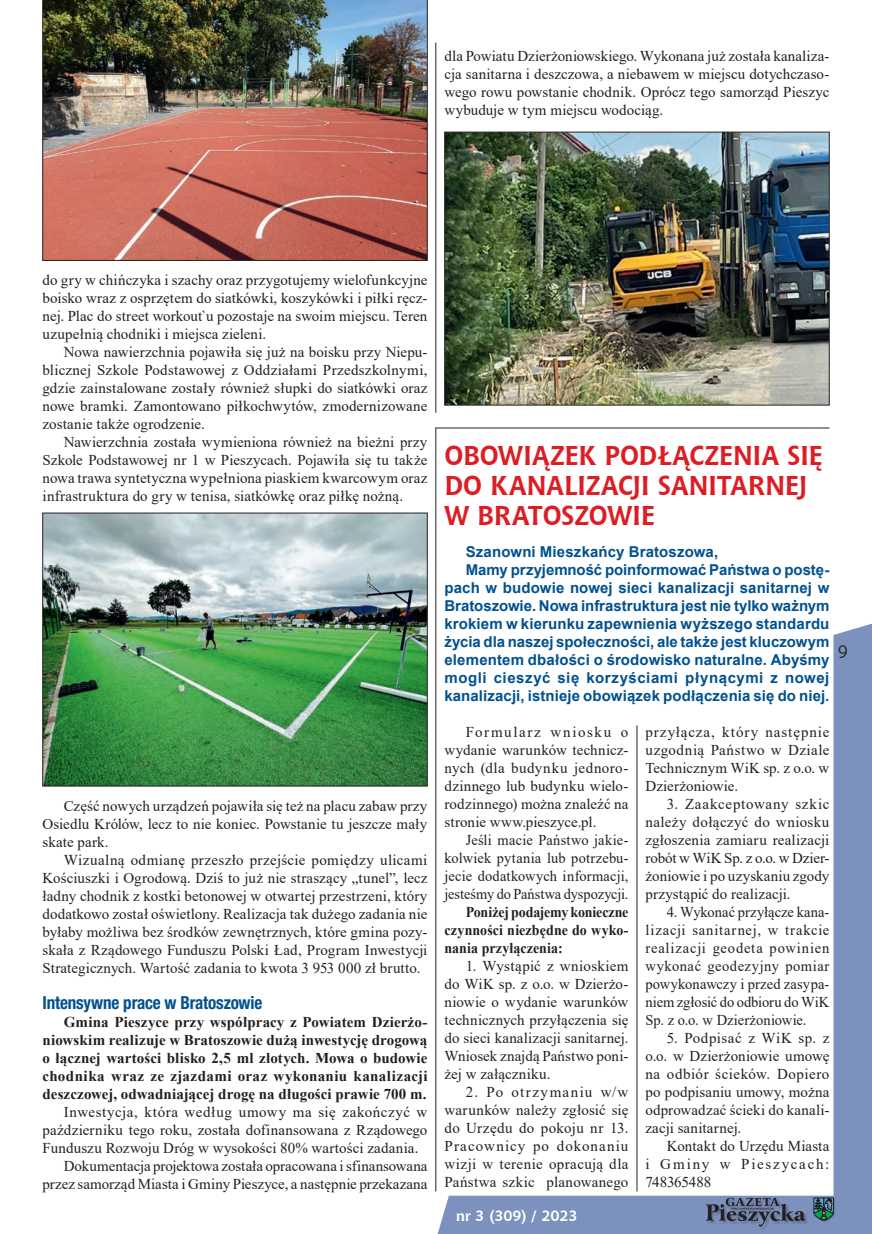
<style>
.page{position:relative;width:872px;height:1234px;background:#fff}
.page>*{position:absolute;margin:0;border:0;box-sizing:border-box;transform-origin:0 0}
.t1{font:700 27px/30px "Chianti BT";letter-spacing:-.01em;color:#dd1d24}
.t2{font:700 condensed 18px "Helvetica Neue LT Pro";letter-spacing:-.01em;color:#015190;scale:.95 1}
.t3{font:18px "Chianti BT";color:#231f20}
.t4{font:15px/18px "Times New Roman";letter-spacing:.01em;color:#231f20;text-align:justify}
.t5{font:700 15px "Arial";letter-spacing:.005em;color:#015190}
.t6{font:700 15px/18px "Times New Roman";letter-spacing:.005em;color:#231f20;text-align:justify}
.t7{font:15px/18px "Times New Roman";letter-spacing:.01em;color:#231f20;text-align:justify;scale:.96 1}
.t8{font:700 15px/18px "Times New Roman";letter-spacing:.005em;color:#231f20;text-align:justify;scale:.93 1}
.t9{font:15px "Times New Roman";letter-spacing:.035em;color:#231f20}
.t10{font:700 15px "Arial";letter-spacing:.035em;color:#015190}
.t11{font:700 15px "Chianti BT";letter-spacing:-.01em;color:#fff}
</style>
<div class="page">
<svg style="left:435px;top:619px;width:437px;height:614px"></svg>
<hr style="left:435px;top:43px;width:1px;height:369px;background:#231f20">
<hr style="left:636px;top:725px;width:1px;height:466px;background:#231f20">
<hr style="left:435px;top:427px;width:1px;height:764px;background:#231f20">
<hr style="left:435px;top:427px;width:394px;height:1px;background:#231f20">
<img style="left:42px;top:0;width:386px;height:261px">
<img style="left:444px;top:132px;width:385px;height:273px">
<img style="left:42px;top:512px;width:386px;height:274px">
<p class="t4" style="left:444px;top:46px;width:386px">dla Powiatu Dzierżoniowskiego. Wykonana już została kanaliza&shy;cja sanitarna i deszczowa, a niebawem w miejscu dotychczaso&shy;wego rowu powstanie chodnik. Oprócz tego samorząd Pieszyc wybuduje w tym miejscu wodociąg.</p>
<p class="t4" style="left:43px;top:270px;width:386px">do gry w chińczyka i szachy oraz przygotujemy wielofunkcyjne boisko wraz z osprzętem do siatkówki, koszykówki i piłki ręcz&shy;nej. Plac do street workout`u pozostaje na swoim miejscu. Teren uzupełnią chodniki i miejsca zieleni.</p>
<p class="t4" style="left:43px;top:342px;width:386px;text-indent:21px">Nowa nawierzchnia pojawiła się już na boisku przy Niepu&shy;blicznej Szkole Podstawowej z Oddziałami Przedszkolnymi, gdzie zainstalowane zostały również słupki do siatkówki oraz nowe bramki. Zamontowano piłkochwytów, zmodernizowane zostanie także ogrodzenie.</p>
<p class="t4" style="left:43px;top:432px;width:386px;text-indent:21px">Nawierzchnia została wymieniona również na bieżni przy Szkole Podstawowej nr 1 w Pieszycach. Pojawiła się tu także nowa trawa syntetyczna wypełniona piaskiem kwarcowym oraz infrastruktura do gry w tenisa, siatkówkę oraz piłkę nożną.</p>
<p class="t4" style="left:43px;top:796px;width:386px;text-indent:21px">Część nowych urządzeń pojawiła się też na placu zabaw przy Osiedlu Królów, lecz to nie koniec. Powstanie tu jeszcze mały skate park.</p>
<p class="t4" style="left:43px;top:850px;width:386px;text-indent:21px">Wizualną odmianę przeszło przejście pomiędzy ulicami Kościuszki i Ogrodową. Dziś to już nie straszący „tunel”, lecz ładny chodnik z kostki betonowej w otwartej przestrzeni, który dodatkowo został oświetlony. Realizacja tak dużego zadania nie byłaby możliwa bez środków zewnętrznych, które gmina pozy&shy;skała z Rządowego Funduszu Polski Ład, Program Inwestycji Strategicznych. Wartość zadania to kwota 3 953 000 zł brutto.</p>
<p class="t2" style="left:43px;top:991px;width:233px">Intensywne prace w Bratoszowie</p>
<p class="t6" style="left:43px;top:1012px;width:386px;text-indent:21px">Gmina Pieszyce przy współpracy z Powiatem Dzierżo&shy;niowskim realizuje w Bratoszowie dużą inwestycję drogową o łącznej wartości blisko 2,5 ml złotych. Mowa o budowie chodnika wraz ze zjazdami oraz wykonaniu kanalizacji deszczowej, odwadniającej drogę na długości prawie 700 m.</p>
<p class="t9" style="left:64px;top:1100px;width:365px">Inwestycja, która według umowy ma się zakończyć w</p>
<p class="t4" style="left:43px;top:1120px;width:386px">październiku tego roku, została dofinansowana z Rządowego</p>
<p class="t4" style="left:43px;top:1138px;width:377px">Funduszu Rozwoju Dróg w wysokości 80% wartości zadania.</p>
<p class="t4" style="left:64px;top:1156px;width:365px">Dokumentacja projektowa została opracowana i sfinansowana</p>
<p class="t4" style="left:43px;top:1174px;width:386px">przez samorząd Miasta i Gminy Pieszyce, a następnie przekazana</p>
<h1 class="t1" style="left:444px;top:439px;width:380px">OBOWIĄZEK PODŁĄCZENIA SIĘ<br>DO KANALIZACJI SANITARNEJ<br>W BRATOSZOWIE</h1>
<p class="t5" style="left:466px;top:541px;width:254px">Szanowni Mieszkańcy Bratoszowa,</p>
<p class="t5" style="left:466px;top:559px;width:365px">Mamy przyjemność poinformować Państwa o postę-</p>
<p class="t5" style="left:444px;top:577px;width:386px">pach w budowie nowej sieci kanalizacji sanitarnej w</p>
<p class="t5" style="left:444px;top:595px;width:386px">Bratoszowie. Nowa infrastruktura jest nie tylko ważnym</p>
<p class="t5" style="left:444px;top:613px;width:386px">krokiem w kierunku zapewnienia wyższego standardu</p>
<p class="t5" style="left:444px;top:631px;width:386px">życia dla naszej społeczności, ale także jest kluczowym</p>
<p class="t5" style="left:444px;top:649px;width:386px">elementem dbałości o środowisko naturalne. Abyśmy</p>
<p class="t10" style="left:444px;top:667px;width:386px">mogli cieszyć się korzyściami płynącymi z nowej</p>
<p class="t5" style="left:444px;top:685px;width:386px">kanalizacji, istnieje obowiązek podłączenia się do niej.</p>
<p class="t4" style="left:444px;top:722px;width:185px;text-indent:21px">Formularz wniosku o wydanie warunków technicz&shy;nych (dla budynku jednoro&shy;dzinnego lub budynku wielo&shy;rodzinnego) można znaleźć na stronie www.pieszyce.pl.</p>
<p class="t7" style="left:444px;top:830px;width:193px;text-indent:21px">Jeśli macie Państwo jakie&shy;kolwiek pytania lub potrzebu&shy;jecie dodatkowych informacji, jesteśmy do Państwa dyspozycji.</p>
<p class="t8" style="left:444px;top:902px;width:199px;text-indent:21px">Poniżej podajemy konieczne czynności niezbędne do wyko&shy;nania przyłączenia:</p>
<p class="t4" style="left:444px;top:956px;width:185px;text-indent:21px">1. Wystąpić z wnioskiem do WiK sp. z o.o. w Dzierżo&shy;niowie o wydanie warunków technicznych przyłączenia się do sieci kanalizacji sanitarnej.<br>Wniosek znajdą Państwo poni&shy;żej w załączniku.</p>
<p class="t4" style="left:444px;top:1082px;width:185px;text-indent:21px">2. Po otrzymaniu w/w warunków należy zgłosić się do Urzędu do pokoju nr 13.<br>Pracownicy po dokonaniu wizji w terenie opracują dla Państwa szkic planowanego</p>
<p class="t11" style="left:456px;top:1204px;width:123px">nr 3 (309) / 2023</p>
<p class="t4" style="left:645px;top:722px;width:185px">przyłącza, który następnie uzgodnią Państwo w Dziale Technicznym WiK sp. z o.o. w Dzierżoniowie.</p>
<p class="t4" style="left:645px;top:794px;width:185px;text-indent:21px">3. Zaakceptowany szkic należy dołączyć do wniosku zgłoszenia zamiaru realizacji robót w WiK Sp. z o.o. w Dzier&shy;żoniowie i po uzyskaniu zgody przystąpić do realizacji.</p>
<p class="t4" style="left:645px;top:902px;width:185px;text-indent:21px">4. Wykonać przyłącze kana&shy;lizacji sanitarnej, w trakcie realizacji geodeta powinien wykonać geodezyjny pomiar powykonawczy i przed zasypa&shy;niem zgłosić do odbioru do WiK Sp. z o.o. w Dzierżoniowie.</p>
<p class="t4" style="left:645px;top:1028px;width:185px;text-indent:21px">5. Podpisać z WiK sp. z o.o. w Dzierżoniowie umowę na odbiór ścieków. Dopiero po podpisaniu umowy, można odprowadzać ścieki do kanali&shy;zacji sanitarnej.</p>
<p class="t4" style="left:645px;top:1136px;width:185px;text-indent:21px">Kontakt do Urzędu Miasta i Gminy w Pieszycach:<br>748365488</p>
<p class="t3" style="left:838px;top:639px;width:12px">9</p>
</div>
